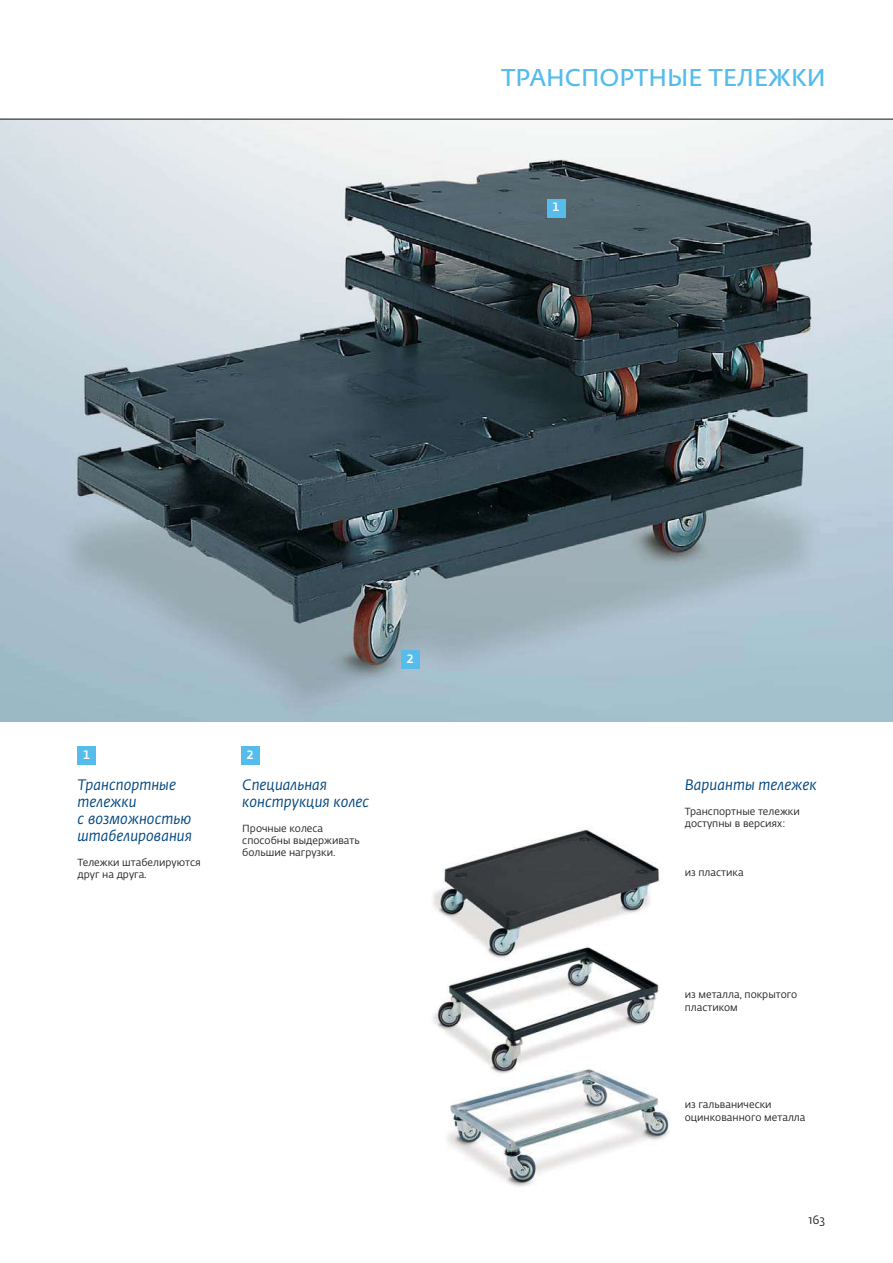
<style>
.page{position:relative;width:893px;height:1263px;background:#fff}
.page>*{position:absolute;margin:0;border:0;box-sizing:border-box;transform-origin:0 0}
.t1{font:600 24px "Fedra Sans Pro";color:#55bceb}
.t2{font:italic 15px/17px "Fedra Sans Pro";color:#00467f}
.t3{font:500 12px "Fedra Sans Pro";color:#fff}
.t4{font:12px "Fedra Sans Pro";color:#231f20}
.t5{font:10.2px/12.3px "Fedra Sans Pro";color:#231f20}
</style>
<div class="page">
<img style="left:0;top:120px;width:892px;height:602px">
<div style="left:241px;top:746px;width:19px;height:19px;background:#55bceb"></div>
<div style="left:401px;top:651px;width:19px;height:18px;background:#55bceb"></div>
<div style="left:77px;top:746px;width:19px;height:19px;background:#55bceb"></div>
<div style="left:547px;top:199px;width:18px;height:18px;background:#55bceb"></div>
<img style="left:433px;top:829px;width:227px;height:115px">
<img style="left:447px;top:1077px;width:223px;height:110px">
<img style="left:433px;top:944px;width:226px;height:133px">
<hr style="left:0;top:119px;width:892px;height:1px;background:#231f20">
<h1 class="t1" style="left:501px;top:63px;width:326px">ТРАНСПОРТНЫЕ ТЕЛЕЖКИ</h1>
<p class="t3" style="left:552px;top:200px;width:9px">1</p>
<p class="t3" style="left:83px;top:748px;width:9px">1</p>
<h2 class="t2" style="left:77px;top:777px;width:116px">Транспортные тележки<br>с возможностью штабелирования</h2>
<p class="t5" style="left:77px;top:856px;width:125px">Тележки штабелируются друг на друга.</p>
<p class="t3" style="left:246px;top:748px;width:9px">2</p>
<h2 class="t2" style="left:242px;top:777px;width:128px">Специальная конструкция колес</h2>
<p class="t5" style="left:242px;top:822px;width:119px">Прочные колеса способны выдерживать большие нагрузки.</p>
<p class="t3" style="left:406px;top:652px;width:9px">2</p>
<h2 class="t2" style="left:684px;top:777px;width:134px">Варианты тележек</h2>
<p class="t5" style="left:684px;top:805px;width:116px">Транспортные тележки доступны в версиях:</p>
<p class="t5" style="left:684px;top:866px;width:60px">из пластика</p>
<p class="t5" style="left:684px;top:989px;width:114px">из металла, покрытого пластиком</p>
<p class="t5" style="left:684px;top:1099px;width:122px">из гальванически оцинкованного металла</p>
<p class="t4" style="left:808px;top:1213px;width:18px">163</p>
</div>
